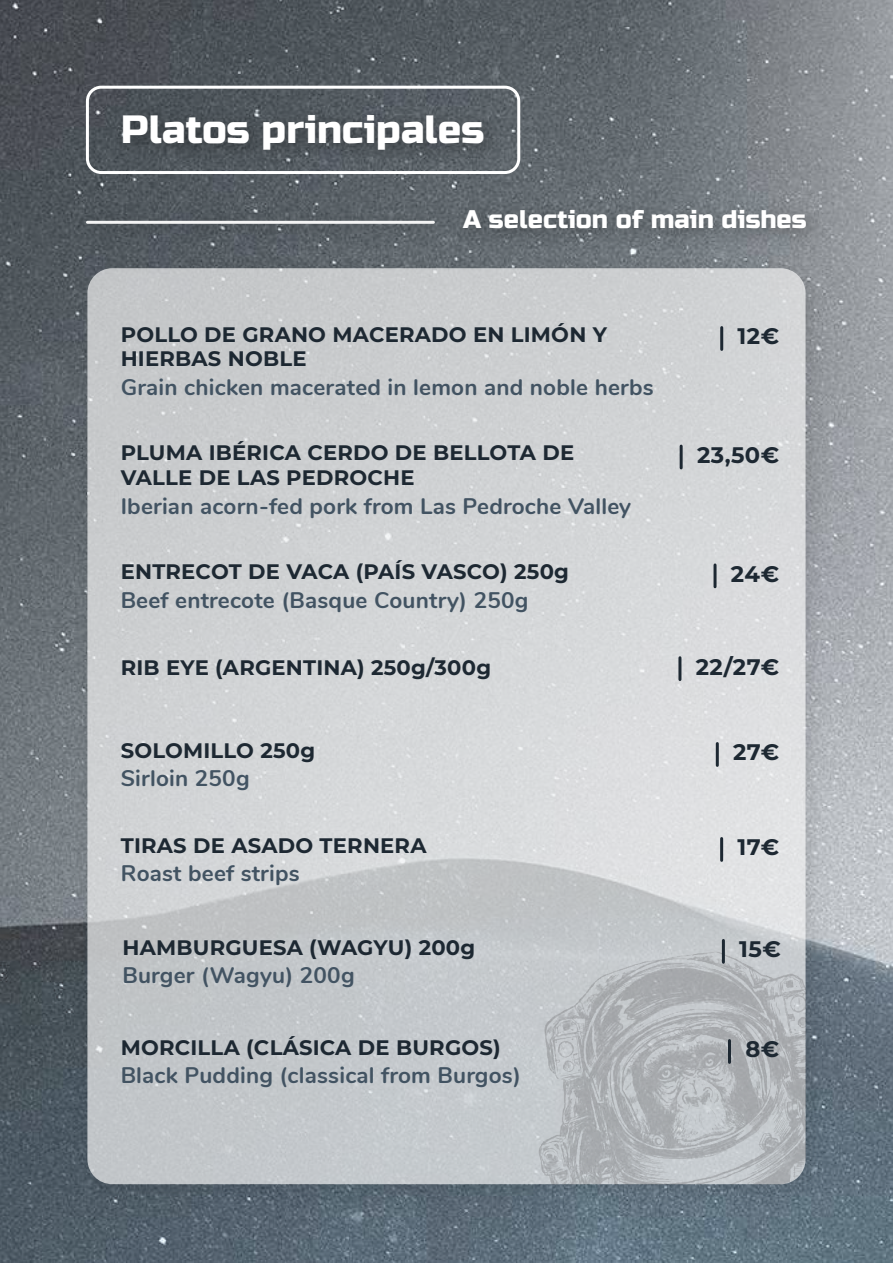
<style>
.page{position:relative;width:893px;height:1263px;background:#fff}
.page>*{position:absolute;margin:0;border:0;box-sizing:border-box;transform-origin:0 0}
.t1{font:39.45px "Russo One";color:#fff}
.t2{font:25.5px "Russo One";color:#fff}
.t3{font:700 22.5px "Nunito";letter-spacing:.01em;color:#425362}
.t4{font:700 22.5px "Montserrat";letter-spacing:.02em;color:#1d2832}
.t5{font:700 21px/24.8px "Montserrat";letter-spacing:.01em;color:#1d2832}
</style>
<div class="page">
<img style="left:0;top:0;width:893px;height:1263px">
<div style="left:86px;top:86px;width:434px;height:88px;border:3px solid #fff;border-radius:14px"></div>
<img style="left:102px;top:91px;width:410px;height:90px">
<img style="left:445px;top:188px;width:389px;height:75px">
<img style="left:67px;top:203px;width:396px;height:49px">
<hr style="left:87px;top:221px;width:346px;height:3px;background:#f4f4f4">
<img style="left:69px;top:250px;width:764px;height:962px">
<div style="left:87px;top:268px;width:718px;height:916px;background:linear-gradient(to right,#c7c9cc,#d7d9db);border-radius:25px"></div>
<hr style="left:680px;top:446px;width:3px;height:22px;background:#1d2832">
<hr style="left:720px;top:328px;width:3px;height:21px;background:#1d2832">
<hr style="left:678px;top:658px;width:3px;height:21px;background:#1d2832">
<img style="left:392px;top:699px;width:413px;height:485px">
<hr style="left:713px;top:565px;width:3px;height:22px;background:#1d2832">
<hr style="left:728px;top:1040px;width:3px;height:22px;background:#1d2832">
<hr style="left:722px;top:940px;width:3px;height:22px;background:#1d2832">
<h1 class="t1" style="left:121px;top:106px;width:365px">Platos principales</h1>
<p class="t2" style="left:463px;top:204px;width:345px">A selection of main dishes</p>
<p class="t5" style="left:121px;top:321px;width:488px">POLLO DE GRANO MACERADO EN LIMÓN Y<br>HIERBAS NOBLE</p>
<p class="t3" style="left:121px;top:371px;width:534px">Grain chicken macerated in lemon and noble herbs</p>
<p class="t5" style="left:121px;top:439px;width:455px">PLUMA IBÉRICA CERDO DE BELLOTA DE<br>VALLE DE LAS PEDROCHE</p>
<p class="t3" style="left:121px;top:489px;width:512px">Iberian acorn-fed pork from Las Pedroche Valley</p>
<p class="t5" style="left:121px;top:558px;width:450px">ENTRECOT DE VACA (PAÍS VASCO) 250g</p>
<p class="t3" style="left:121px;top:583px;width:409px">Beef entrecote (Basque Country) 250g</p>
<p class="t4" style="left:738px;top:320px;width:43px">12€</p>
<p class="t4" style="left:697px;top:439px;width:84px">23,50€</p>
<p class="t4" style="left:731px;top:558px;width:50px">24€</p>
<p class="t5" style="left:121px;top:654px;width:372px">RIB EYE (ARGENTINA) 250g/300g</p>
<p class="t4" style="left:696px;top:650px;width:85px">22/27€</p>
<p class="t5" style="left:121px;top:737px;width:196px">SOLOMILLO 250g</p>
<p class="t3" style="left:121px;top:762px;width:130px">Sirloin 250g</p>
<p class="t5" style="left:121px;top:832px;width:307px">TIRAS DE ASADO TERNERA</p>
<p class="t3" style="left:121px;top:857px;width:180px">Roast beef strips</p>
<p class="t5" style="left:122px;top:934px;width:354px">HAMBURGUESA (WAGYU) 200g</p>
<p class="t3" style="left:122px;top:959px;width:234px">Burger (Wagyu) 200g</p>
<p class="t5" style="left:121px;top:1034px;width:381px">MORCILLA (CLÁSICA DE BURGOS)</p>
<p class="t3" style="left:121px;top:1059px;width:402px">Black Pudding (classical from Burgos)</p>
<p class="t4" style="left:733px;top:736px;width:48px">27€</p>
<p class="t4" style="left:737px;top:831px;width:43px">17€</p>
<p class="t4" style="left:739px;top:933px;width:43px">15€</p>
<p class="t4" style="left:745px;top:1033px;width:35px">8€</p>
</div>
